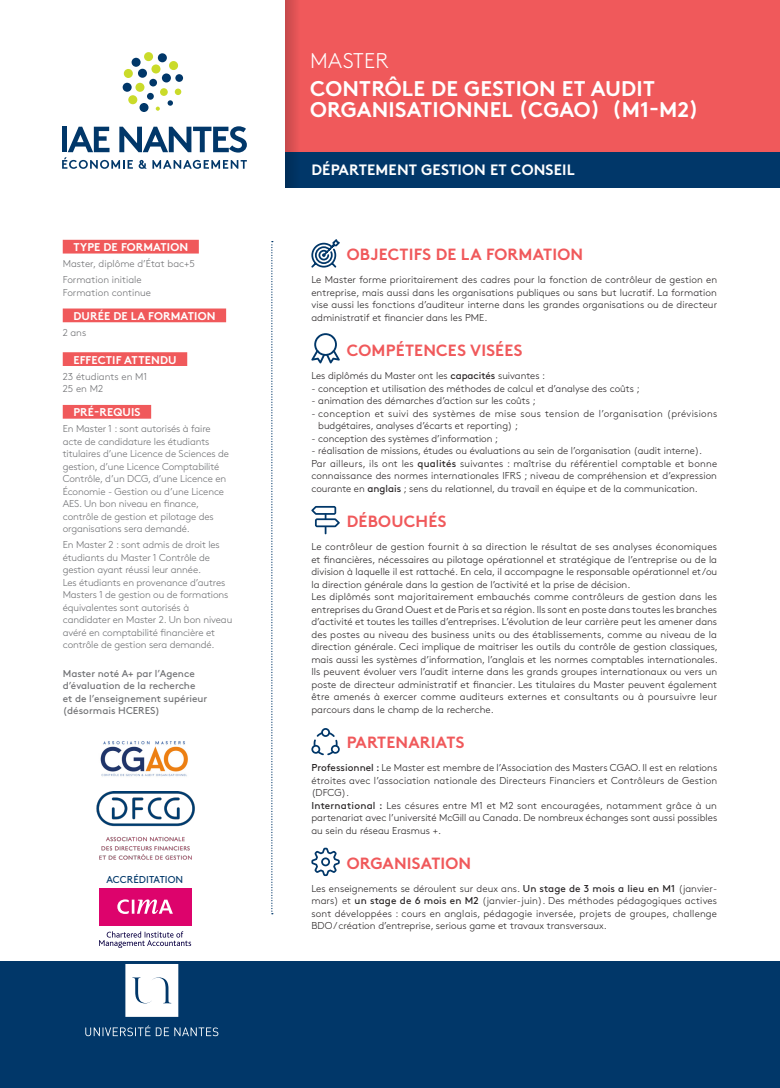
<style>
.page{position:relative;width:780px;height:1088px;background:#fff}
.page>*{position:absolute;margin:0;border:0;box-sizing:border-box;transform-origin:0 0}
.t1{font:700 21.25px/21.2px "Brown Std";letter-spacing:.01em;color:#fff}
.t2{font:300 21.25px "Brown Std";letter-spacing:.01em;color:#fff}
.t3{font:700 16.25px "Brown Std";letter-spacing:.01em;color:#f0595b}
.t4{font:700 15px "Brown Std";letter-spacing:.01em;color:#fff}
.t5{font:700 11.25px "Brown Std";letter-spacing:.01em;color:#fff}
.t6{font:300 10px/12.5px "Brown Std";color:#231f20}
.t7{font:300 10px/12.5px "Brown Std";letter-spacing:-.015em;color:#6c6d70}
.t8{font:300 10px/12.5px "Brown Std";letter-spacing:.03em;color:#231f20}
.t9{font:10px/12.5px "Brown Std";color:#6c6d70}
.t10{font:10px "Brown Std";letter-spacing:.01em;color:#013769}
.s1{font-weight:400}
</style>
<div class="page">
<div style="left:0;top:961px;width:780px;height:127px;background:#013769"></div>
<div style="left:286px;top:151px;width:494px;height:37px;background:#013769"></div>
<div style="left:124px;top:69px;width:9px;height:9px;background:#cadb2a;border-radius:50%"></div>
<div style="left:132px;top:58px;width:9px;height:9px;background:#013769;border-radius:50%"></div>
<div style="left:144px;top:52px;width:9px;height:9px;background:#cadb2a;border-radius:50%"></div>
<div style="left:158px;top:53px;width:9px;height:9px;background:#013769;border-radius:50%"></div>
<div style="left:169px;top:61px;width:9px;height:9px;background:#cadb2a;border-radius:50%"></div>
<div style="left:175px;top:74px;width:8px;height:8px;background:#013769;border-radius:50%"></div>
<svg style="left:167px;top:89px;width:14px;height:17px"></svg>
<svg style="left:156px;top:107px;width:4px;height:4px"></svg>
<div style="left:139px;top:103px;width:9px;height:9px;background:#013769;border-radius:50%"></div>
<div style="left:128px;top:95px;width:9px;height:9px;background:#cadb2a;border-radius:50%"></div>
<div style="left:123px;top:83px;width:9px;height:9px;background:#013769;border-radius:50%"></div>
<div style="left:151px;top:64px;width:9px;height:9px;background:#cadb2a;border-radius:50%"></div>
<div style="left:162px;top:73px;width:9px;height:10px;background:#013769;border-radius:50%"></div>
<div style="left:160px;top:88px;width:8px;height:8px;background:#cadb2a;border-radius:50%"></div>
<div style="left:147px;top:93px;width:7px;height:7px;background:#013769;border-radius:50%"></div>
<div style="left:135px;top:83px;width:9px;height:9px;background:#cadb2a;border-radius:50%"></div>
<div style="left:138px;top:69px;width:9px;height:9px;background:#013769;border-radius:50%"></div>
<div style="left:149px;top:79px;width:8px;height:7px;background:#013769;border-radius:50%"></div>
<svg style="left:62px;top:126px;width:185px;height:43px"></svg>
<svg style="left:85px;top:964px;width:133px;height:72px"></svg>
<svg style="left:271px;top:241px;width:2px;height:673px"></svg>
<div style="left:286px;top:0;width:494px;height:151px;background:#f0595b"></div>
<svg style="left:286px;top:0;width:32px;height:188px"></svg>
<img style="left:96px;top:792px;width:99px;height:68px">
<div style="left:63px;top:240px;width:136px;height:13px;background:#f0595b"></div>
<div style="left:63px;top:308px;width:163px;height:14px;background:#f0595b"></div>
<div style="left:63px;top:352px;width:124px;height:14px;background:#f0595b"></div>
<div style="left:63px;top:405px;width:88px;height:14px;background:#f0595b"></div>
<svg style="left:311px;top:239px;width:29px;height:29px"></svg>
<svg style="left:311px;top:333px;width:29px;height:30px"></svg>
<svg style="left:311px;top:506px;width:29px;height:28px"></svg>
<svg style="left:311px;top:728px;width:29px;height:27px"></svg>
<svg style="left:311px;top:848px;width:29px;height:28px"></svg>
<div style="left:99px;top:888px;width:92px;height:38px;background:#dd036c"></div>
<svg style="left:117px;top:899px;width:56px;height:15px"></svg>
<svg style="left:99px;top:931px;width:92px;height:17px"></svg>
<img style="left:100px;top:741px;width:88px;height:36px">
<p class="t5" style="left:73px;top:240px;width:116px">TYPE DE FORMATION</p>
<p class="t7" style="left:63px;top:256px;width:134px;line-height:16px">Master, diplôme d’État bac+5<br>Formation initiale</p>
<p class="t7" style="left:63px;top:286px;width:90px">Formation continue</p>
<p class="t5" style="left:73px;top:309px;width:143px">DURÉE DE LA FORMATION</p>
<p class="t7" style="left:63px;top:326px;width:25px">2 ans</p>
<p class="t5" style="left:73px;top:353px;width:105px">EFFECTIF ATTENDU</p>
<p class="t7" style="left:63px;top:370px;width:86px">23 étudiants en M1<br>25 en M2</p>
<p class="t5" style="left:73px;top:405px;width:69px">PRÉ-REQUIS</p>
<p class="t7" style="left:63px;top:423px;width:168px">En Master 1 : sont autorisés à faire acte de candidature les étudiants titulaires d’une Licence de Sciences de gestion, d’une Licence Comptabilité Contrôle, d’un DCG, d’une Licence en Économie - Gestion ou d’une Licence AES. Un bon niveau en finance, contrôle de gestion et pilotage des organisations sera demandé.</p>
<p class="t7" style="left:63px;top:539px;width:171px">En Master 2 : sont admis de droit les étudiants du Master 1 Contrôle de gestion ayant réussi leur année.<br>Les étudiants en provenance d’autres Masters 1 de gestion ou de formations équivalentes sont autorisés à candidater en Master 2. Un bon niveau avéré en comptabilité financière et contrôle de gestion sera demandé.</p>
<p class="t9" style="left:63px;top:667px;width:146px">Master noté A+ par l’Agence d’évaluation de la recherche et de l’enseignement supérieur (désormais HCERES)</p>
<p class="t10" style="left:106px;top:874px;width:78px">ACCRÉDITATION</p>
<h1 class="t2" style="left:310px;top:48px;width:80px">MASTER</h1>
<h1 class="t1" style="left:310px;top:78px;width:390px">CONTRÔLE DE GESTION ET AUDIT<br>ORGANISATIONNEL (CGAO) (M1-M2)</h1>
<h3 class="t4" style="left:311px;top:161px;width:265px">DÉPARTEMENT GESTION ET CONSEIL</h3>
<h2 class="t3" style="left:347px;top:245px;width:238px">OBJECTIFS DE LA FORMATION</h2>
<p class="t6" style="left:311px;top:274px;width:407px;text-align:justify">Le Master forme prioritairement des cadres pour la fonction de contrôleur de gestion en entreprise, mais aussi dans les organisations publiques ou sans but lucratif. La formation vise aussi les fonctions d’auditeur interne dans les grandes organisations ou de directeur administratif et financier dans les PME.</p>
<h2 class="t3" style="left:347px;top:340px;width:177px">COMPÉTENCES VISÉES</h2>
<p class="t6" style="left:311px;top:370px;width:235px">Les diplômés du Master ont les <span class="s1">capacités</span> suivantes :</p>
<p class="t6" style="left:311px;top:382px;width:330px">- conception et utilisation des méthodes de calcul et d’analyse des coûts ;</p>
<p class="t6" style="left:311px;top:395px;width:226px">- animation des démarches d’action sur les coûts ;</p>
<p class="t8" style="left:318px;top:407px;width:400px;text-indent:-7px">- conception et suivi des systèmes de mise sous tension de l’organisation (prévisions budgétaires, analyses d’écarts et reporting) ;</p>
<p class="t6" style="left:311px;top:432px;width:188px">- conception des systèmes d’information ;</p>
<p class="t6" style="left:311px;top:445px;width:407px">- réalisation de missions, études ou évaluations au sein de l’organisation (audit interne).<br>Par ailleurs, ils ont les <span class="s1">qualités</span> suivantes : maîtrise du référentiel comptable et bonne connaissance des normes internationales IFRS ; niveau de compréhension et d’expression courante en <span class="s1">anglais</span> ; sens du relationnel, du travail en équipe et de la communication.</p>
<h2 class="t3" style="left:347px;top:511px;width:101px">DÉBOUCHÉS</h2>
<p class="t6" style="left:311px;top:540px;width:408px">Le contrôleur de gestion fournit à sa direction le résultat de ses analyses économiques et financières, nécessaires au pilotage opérationnel et stratégique de l’entreprise ou de la division à laquelle il est rattaché. En cela, il accompagne le responsable opérationnel et/ou la direction générale dans la gestion de l’activité et la prise de décision.<br>Les diplômés sont majoritairement embauchés comme contrôleurs de gestion dans les entreprises du Grand Ouest et de Paris et sa région. Ils sont en poste dans toutes les branches d’activité et toutes les tailles d’entreprises. L’évolution de leur carrière peut les amener dans des postes au niveau des business units ou des établissements, comme au niveau de la direction générale. Ceci implique de maitriser les outils du contrôle de gestion classiques, mais aussi les systèmes d’information, l’anglais et les normes comptables internationales.<br>Ils peuvent évoluer vers l’audit interne dans les grands groupes internationaux ou vers un poste de directeur administratif et financier. Les titulaires du Master peuvent également être amenés à exercer comme auditeurs externes et consultants ou à poursuivre leur parcours dans le champ de la recherche.</p>
<h2 class="t3" style="left:347px;top:732px;width:119px">PARTENARIATS</h2>
<p class="t6" style="left:311px;top:761px;width:407px"><span class="s1">Professionnel :</span> Le Master est membre de l’Association des Masters CGAO. Il est en relations étroites avec l’association nationale des Directeurs Financiers et Contrôleurs de Gestion (DFCG).<br><span class="s1">International :</span> Les césures entre M1 et M2 sont encouragées, notamment grâce à un partenariat avec l’université McGill au Canada. De nombreux échanges sont aussi possibles au sein du réseau Erasmus +.</p>
<h2 class="t3" style="left:347px;top:853px;width:126px">ORGANISATION</h2>
<p class="t6" style="left:311px;top:882px;width:407px;text-align:justify">Les enseignements se déroulent sur deux ans. <span class="s1">Un stage de 3 mois a lieu en M1</span> (janvier&shy;mars) et <span class="s1">un stage de 6 mois en M2</span> (janvier-juin). Des méthodes pédagogiques actives sont développées : cours en anglais, pédagogie inversée, projets de groupes, challenge BDO/ création d’entreprise, serious game et travaux transversaux.</p>
</div>
